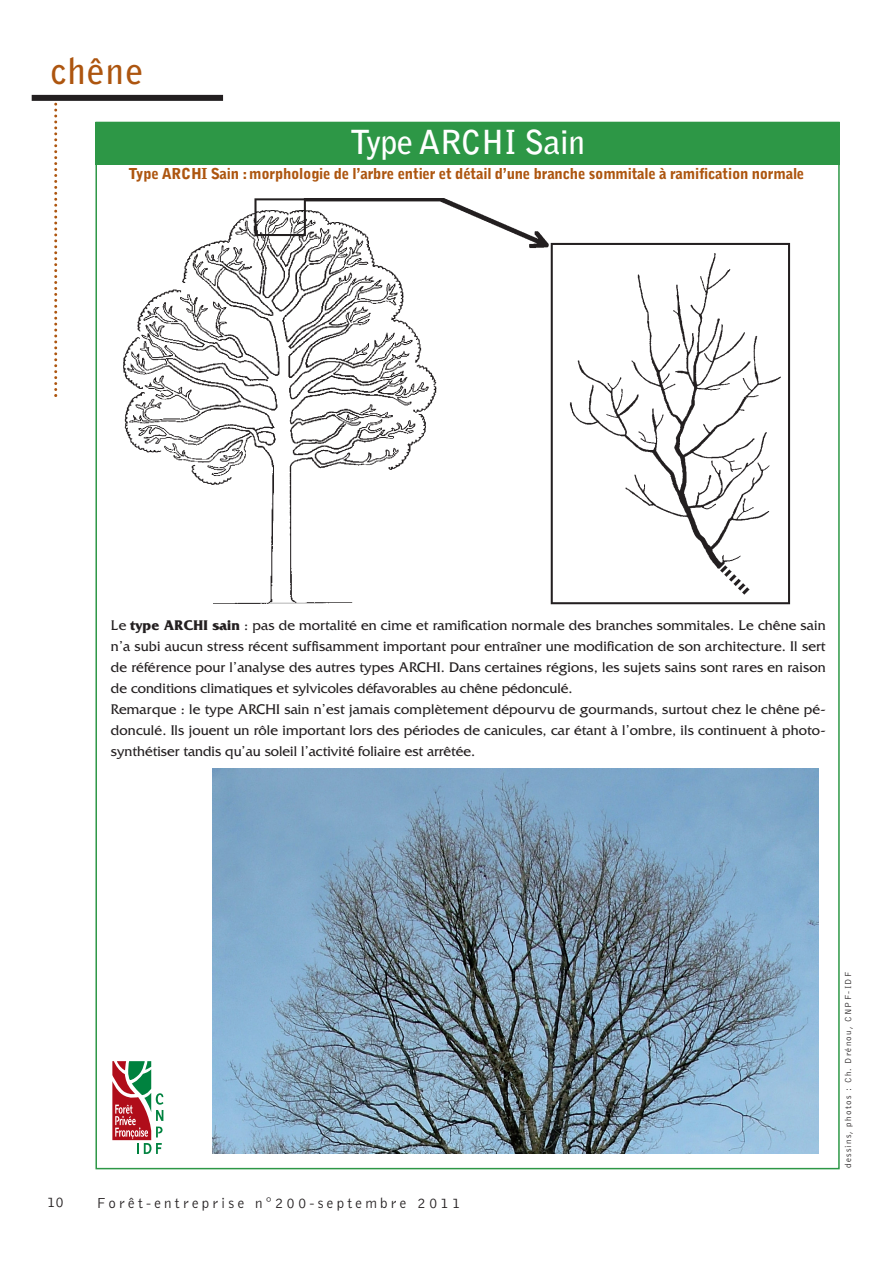
<style>
.page{position:relative;width:893px;height:1263px;background:#fff}
.page>*{position:absolute;margin:0;border:0;box-sizing:border-box;transform-origin:0 0}
.t1{font:700 36px "Bell Gothic";letter-spacing:.03em;color:#ad550f}
.t2{font:700 33px "Bell Gothic";letter-spacing:-.015em;color:#fff}
.t3{font:900 15px "Bell Gothic";letter-spacing:-.015em;color:#ad550f}
.t4{font:300 15px "Bell Gothic";letter-spacing:.21em;color:#231f20}
.t5{font:14.7px/21px "Friz Quadrata";letter-spacing:.01em;color:#231f20}
.t6{font:300 9px "Bell Gothic";letter-spacing:.14em;color:#231f20}
.s1{font-weight:700}
</style>
<div class="page">
<svg style="left:54px;top:102px;width:3px;height:295px"></svg>
<div style="left:32px;top:95px;width:191px;height:6px;background:#231f20"></div>
<div style="left:95px;top:122px;width:745px;height:42px;background:#2d9746"></div>
<svg style="left:112px;top:1061px;width:51px;height:93px"></svg>
<img style="left:123px;top:199px;width:668px;height:406px">
<img style="left:212px;top:769px;width:606px;height:385px">
<h1 class="t1" style="left:51px;top:57px;width:94px">chêne</h1>
<h2 class="t2" style="left:350px;top:130px;width:236px">Type ARCHI Sain</h2>
<p class="t3" style="left:129px;top:168px;width:677px">Type ARCHI Sain :morphologie de l’arbre entier et détail d’une branche sommitale à ramification normale</p>
<p class="t5" style="left:111px;top:616px;width:716px">Le <span class="s1">type ARCHI sain</span> : pas de mortalité en cime et ramification normale des branches sommitales. Le chêne sain n’a subi aucun stress récent suffisamment important pour entraîner une modification de son architecture. Il sert de référence pour l’analyse des autres types ARCHI. Dans certaines régions, les sujets sains sont rares en raison de conditions climatiques et sylvicoles défavorables au chêne pédonculé.<br>Remarque : le type ARCHI sain n’est jamais complètement dépourvu de gourmands, surtout chez le chêne pé&shy;donculé. Ils jouent un rôle important lors des périodes de canicules, car étant à l’ombre, ils continuent à photo&shy;synthétiser tandis qu’au soleil l’activité foliaire est arrêtée.</p>
<p class="t4" style="left:47px;top:1196px;width:18px">10</p>
<p class="t4" style="left:97px;top:1197px;width:365px">Forêt-entreprise n°200-septembre 2011</p>
<p class="t6" style="left:845px;top:1168px;width:198px;rotate:-90deg">dessins, photos : Ch. Drénou, CNPF-IDF</p>
</div>
